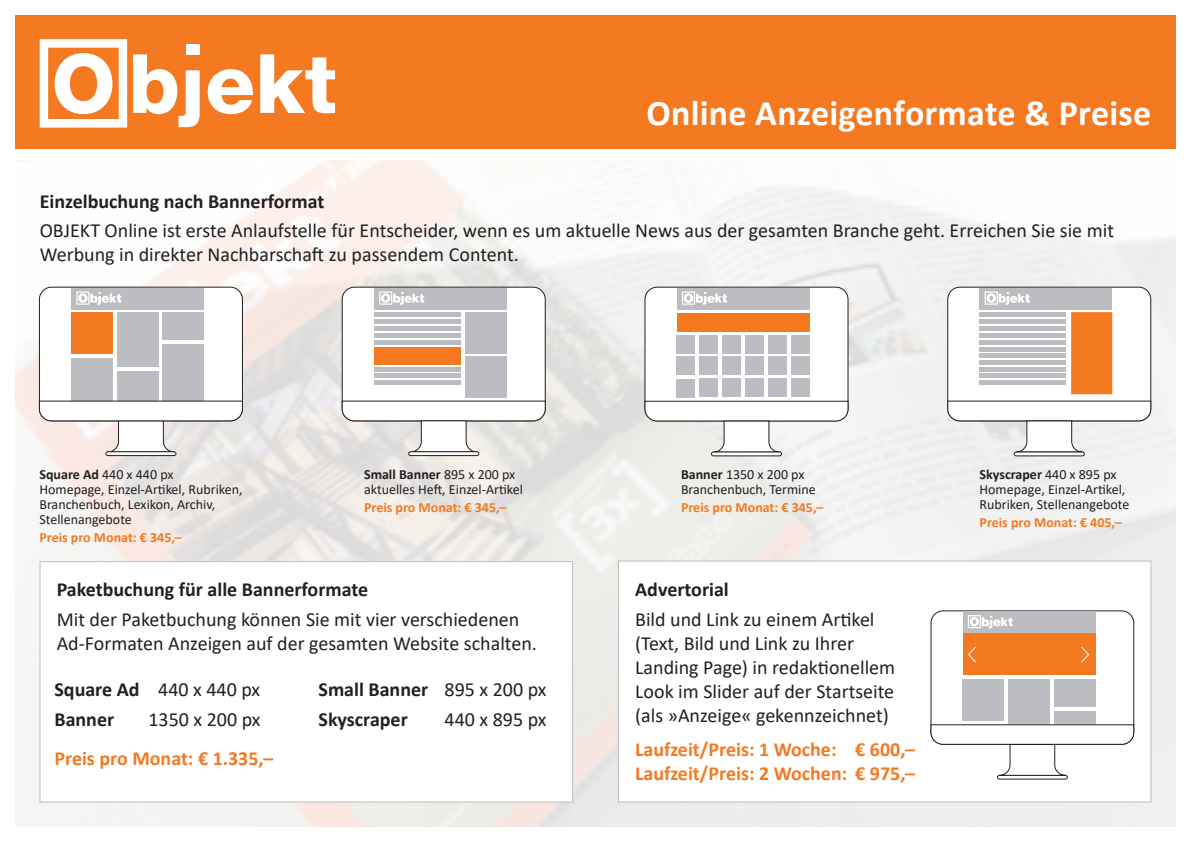
<style>
.page{position:relative;width:1191px;height:842px;background:#fff}
.page>*{position:absolute;margin:0;border:0;box-sizing:border-box;transform-origin:0 0}
.Headline_groß{font:700 36px "Calibri";letter-spacing:.005em;color:#fff}
.t1{font:20px/24px "Calibri";color:#231f20}
.t2{font:700 20px "Calibri";color:#231f20}
.t3{font:700 20px "Calibri";color:#f47921}
.t4{font:14px/15px "Calibri";color:#231f20}
.t5{font:700 14px "Calibri";color:#f47921}
.s1{font-weight:700}
.s2{font-weight:400}
</style>
<div class="page">
<div style="left:15px;top:15px;width:1160px;height:134px;background:#f47921"></div>
<svg style="left:40px;top:39px;width:87px;height:89px"></svg>
<svg style="left:133px;top:54px;width:67px;height:73px"></svg>
<svg style="left:208px;top:69px;width:45px;height:45px"></svg>
<svg style="left:260px;top:54px;width:75px;height:59px"></svg>
<div style="left:185px;top:45px;width:14px;height:10px;background:#fff"></div>
<img style="left:15px;top:160px;width:1160px;height:667px">
<div style="left:618px;top:561px;width:533px;height:241px;background:#fff;border:1px solid #bcbdc0"></div>
<div style="left:40px;top:561px;width:533px;height:241px;background:#fff;border:1px solid #bcbdc0"></div>
<div style="left:39px;top:287px;width:203px;height:134px;background:#fff;border-radius:12px"></div>
<div style="left:39px;top:287px;width:204px;height:134px;border:1px solid #231f20;border-radius:12px"></div>
<hr style="left:106px;top:452px;width:70px;height:4px;background:#fff;border-radius:2px">
<div style="left:105px;top:451px;width:71px;height:5px;border:1px solid #231f20;border-radius:2px"></div>
<div style="left:71px;top:288px;width:133px;height:21px;background:#bcbdc0"></div>
<svg style="left:76px;top:292px;width:45px;height:13px"></svg>
<div style="left:71px;top:312px;width:41px;height:41px;background:#f47921"></div>
<div style="left:117px;top:312px;width:41px;height:55px;background:#bcbdc0"></div>
<div style="left:163px;top:312px;width:41px;height:27px;background:#bcbdc0"></div>
<div style="left:71px;top:358px;width:41px;height:48px;background:#bcbdc0"></div>
<div style="left:117px;top:371px;width:41px;height:48px;background:#bcbdc0"></div>
<div style="left:163px;top:344px;width:41px;height:59px;background:#bcbdc0"></div>
<svg style="left:38px;top:400px;width:205px;height:53px"></svg>
<div style="left:342px;top:287px;width:203px;height:134px;background:#fff;border-radius:12px"></div>
<div style="left:342px;top:287px;width:204px;height:134px;border:1px solid #231f20;border-radius:12px"></div>
<hr style="left:374px;top:313px;width:87px;height:4px;background:#bcbdc0">
<div style="left:374px;top:319px;width:87px;height:5px;background:#bcbdc0"></div>
<div style="left:374px;top:326px;width:87px;height:5px;background:#bcbdc0"></div>
<div style="left:374px;top:333px;width:87px;height:5px;background:#bcbdc0"></div>
<hr style="left:374px;top:340px;width:87px;height:4px;background:#bcbdc0">
<hr style="left:374px;top:367px;width:87px;height:4px;background:#bcbdc0">
<hr style="left:374px;top:374px;width:87px;height:4px;background:#bcbdc0">
<div style="left:374px;top:380px;width:87px;height:5px;background:#bcbdc0"></div>
<div style="left:374px;top:347px;width:87px;height:18px;background:#f47921"></div>
<svg style="left:341px;top:400px;width:205px;height:53px"></svg>
<hr style="left:409px;top:452px;width:70px;height:4px;background:#fff;border-radius:2px">
<div style="left:408px;top:451px;width:71px;height:5px;border:1px solid #231f20;border-radius:2px"></div>
<div style="left:374px;top:288px;width:133px;height:21px;background:#bcbdc0"></div>
<svg style="left:379px;top:292px;width:45px;height:13px"></svg>
<div style="left:465px;top:312px;width:42px;height:41px;background:#bcbdc0"></div>
<div style="left:465px;top:356px;width:42px;height:42px;background:#bcbdc0"></div>
<div style="left:947px;top:287px;width:203px;height:134px;background:#fff;border-radius:12px"></div>
<div style="left:947px;top:287px;width:204px;height:134px;border:1px solid #231f20;border-radius:12px"></div>
<hr style="left:979px;top:313px;width:87px;height:4px;background:#bcbdc0">
<div style="left:979px;top:319px;width:87px;height:5px;background:#bcbdc0"></div>
<div style="left:979px;top:326px;width:87px;height:5px;background:#bcbdc0"></div>
<div style="left:979px;top:333px;width:87px;height:5px;background:#bcbdc0"></div>
<hr style="left:979px;top:340px;width:87px;height:4px;background:#bcbdc0">
<hr style="left:979px;top:347px;width:87px;height:4px;background:#bcbdc0">
<hr style="left:979px;top:354px;width:87px;height:4px;background:#bcbdc0">
<div style="left:979px;top:360px;width:87px;height:5px;background:#bcbdc0"></div>
<hr style="left:979px;top:367px;width:87px;height:4px;background:#bcbdc0">
<hr style="left:979px;top:374px;width:87px;height:4px;background:#bcbdc0">
<div style="left:979px;top:380px;width:87px;height:5px;background:#bcbdc0"></div>
<svg style="left:946px;top:400px;width:205px;height:53px"></svg>
<hr style="left:1014px;top:452px;width:70px;height:4px;background:#fff;border-radius:2px">
<div style="left:1013px;top:451px;width:71px;height:5px;border:1px solid #231f20;border-radius:2px"></div>
<div style="left:979px;top:288px;width:133px;height:21px;background:#bcbdc0"></div>
<svg style="left:984px;top:292px;width:45px;height:13px"></svg>
<div style="left:1071px;top:312px;width:41px;height:82px;background:#f47921"></div>
<div style="left:997px;top:775px;width:70px;height:4px;border:1px solid #231f20;border-radius:2px"></div>
<div style="left:930px;top:610px;width:204px;height:135px;border:1px solid #231f20;border-radius:12px"></div>
<div style="left:962px;top:633px;width:133px;height:42px;background:#f47921"></div>
<svg style="left:930px;top:724px;width:204px;height:52px"></svg>
<div style="left:962px;top:612px;width:133px;height:21px;background:#bcbdc0"></div>
<svg style="left:967px;top:615px;width:46px;height:13px"></svg>
<svg style="left:968px;top:646px;width:121px;height:17px"></svg>
<div style="left:962px;top:680px;width:41px;height:41px;background:#bcbdc0"></div>
<div style="left:1008px;top:680px;width:41px;height:44px;background:#bcbdc0"></div>
<div style="left:1054px;top:680px;width:41px;height:27px;background:#bcbdc0"></div>
<div style="left:1054px;top:711px;width:41px;height:13px;background:#bcbdc0"></div>
<div style="left:645px;top:287px;width:203px;height:134px;background:#fff;border-radius:12px"></div>
<div style="left:644px;top:287px;width:204px;height:134px;border:1px solid #231f20;border-radius:12px"></div>
<div style="left:677px;top:313px;width:132px;height:18px;background:#f47921"></div>
<svg style="left:644px;top:400px;width:205px;height:53px"></svg>
<hr style="left:711px;top:452px;width:70px;height:4px;background:#fff;border-radius:2px">
<div style="left:711px;top:451px;width:71px;height:5px;border:1px solid #231f20;border-radius:2px"></div>
<div style="left:677px;top:288px;width:132px;height:21px;background:#bcbdc0"></div>
<svg style="left:682px;top:292px;width:45px;height:13px"></svg>
<div style="left:791px;top:335px;width:18px;height:18px;background:#bcbdc0"></div>
<div style="left:768px;top:335px;width:18px;height:18px;background:#bcbdc0"></div>
<div style="left:745px;top:335px;width:18px;height:18px;background:#bcbdc0"></div>
<div style="left:722px;top:335px;width:19px;height:18px;background:#bcbdc0"></div>
<div style="left:699px;top:335px;width:19px;height:18px;background:#bcbdc0"></div>
<div style="left:677px;top:335px;width:18px;height:18px;background:#bcbdc0"></div>
<div style="left:791px;top:379px;width:18px;height:18px;background:#bcbdc0"></div>
<div style="left:768px;top:379px;width:18px;height:18px;background:#bcbdc0"></div>
<div style="left:745px;top:379px;width:18px;height:18px;background:#bcbdc0"></div>
<div style="left:722px;top:379px;width:19px;height:18px;background:#bcbdc0"></div>
<div style="left:699px;top:379px;width:19px;height:18px;background:#bcbdc0"></div>
<div style="left:677px;top:379px;width:18px;height:18px;background:#bcbdc0"></div>
<div style="left:791px;top:356px;width:18px;height:19px;background:#bcbdc0"></div>
<div style="left:768px;top:356px;width:18px;height:19px;background:#bcbdc0"></div>
<div style="left:745px;top:356px;width:18px;height:19px;background:#bcbdc0"></div>
<div style="left:722px;top:356px;width:19px;height:19px;background:#bcbdc0"></div>
<div style="left:699px;top:356px;width:19px;height:19px;background:#bcbdc0"></div>
<div style="left:677px;top:356px;width:18px;height:19px;background:#bcbdc0"></div>
<p class="Headline_groß" style="left:646px;top:88px;width:506px">Online Anzeigenformate &amp; Preise</p>
<p class="t2" style="left:40px;top:187px;width:286px">Einzelbuchung nach Bannerformat</p>
<p class="t1" style="left:40px;top:218px;width:1075px">OBJEKT Online ist erste Anlaufstelle für Entscheider, wenn es um aktuelle News aus der gesamten Branche geht. Erreichen Sie sie mit<br>Werbung in direkter Nachbarschaft zu passendem Content.</p>
<p class="t4" style="left:39px;top:466px;width:205px"><span class="s1">Square Ad</span> 440 x 440 px<br>Homepage, Einzel-Artikel, Rubriken,<br>Branchenbuch, Lexikon, Archiv,</p>
<p class="t4" style="left:39px;top:511px;width:94px">Stellenangebote</p>
<p class="t5" style="left:39px;top:527px;width:144px">Preis pro Monat: € 345,–</p>
<p class="t4" style="left:364px;top:466px;width:160px"><span class="s1">Small Banner</span> 895 x 200 px aktuelles Heft, Einzel-Artikel</p>
<p class="t5" style="left:364px;top:497px;width:144px">Preis pro Monat: € 345,–</p>
<p class="t2" style="left:57px;top:575px;width:313px">Paketbuchung für alle Bannerformate</p>
<p class="t1" style="left:57px;top:607px;width:482px">Mit der Paketbuchung können Sie mit vier verschiedenen<br>Ad-Formaten Anzeigen auf der gesamten Website schalten.</p>
<p class="t1" style="left:54px;top:677px;width:207px"><span class="s1">Square Ad</span> 440 x 440 px</p>
<p class="t2" style="left:318px;top:675px;width:229px">Small Banner <span class="s2">895 x 200 px</span></p>
<p class="t2" style="left:54px;top:705px;width:61px">Banner</p>
<p class="t1" style="left:148px;top:707px;width:113px">1350 x 200 px</p>
<p class="t2" style="left:318px;top:705px;width:91px">Skyscraper</p>
<p class="t1" style="left:444px;top:707px;width:103px">440 x 895 px</p>
<p class="t3" style="left:54px;top:745px;width:220px">Preis pro Monat: € 1.335,–</p>
<p class="t4" style="left:681px;top:466px;width:136px"><span class="s1">Banner</span> 1350 x 200 px<br>Branchenbuch, Termine</p>
<p class="t5" style="left:681px;top:497px;width:144px">Preis pro Monat: € 345,–</p>
<p class="t2" style="left:635px;top:575px;width:95px">Advertorial</p>
<p class="t1" style="left:635px;top:607px;width:261px">Bild und Link zu einem Artikel (Text, Bild und Link zu Ihrer<br>Landing Page) in redaktionellem<br>Look im Slider auf der Startseite (als »Anzeige« gekennzeichnet)</p>
<p class="t3" style="left:635px;top:735px;width:281px">Laufzeit/Preis: 1 Woche: € 600,–</p>
<p class="t3" style="left:635px;top:759px;width:281px">Laufzeit/Preis: 2 Wochen: € 975,–</p>
<p class="t4" style="left:979px;top:466px;width:151px"><span class="s1">Skyscraper</span> 440 x 895 px<br>Homepage, Einzel-Artikel,<br>Rubriken, Stellenangebote</p>
<p class="t5" style="left:979px;top:512px;width:144px">Preis pro Monat: € 405,–</p>
</div>
